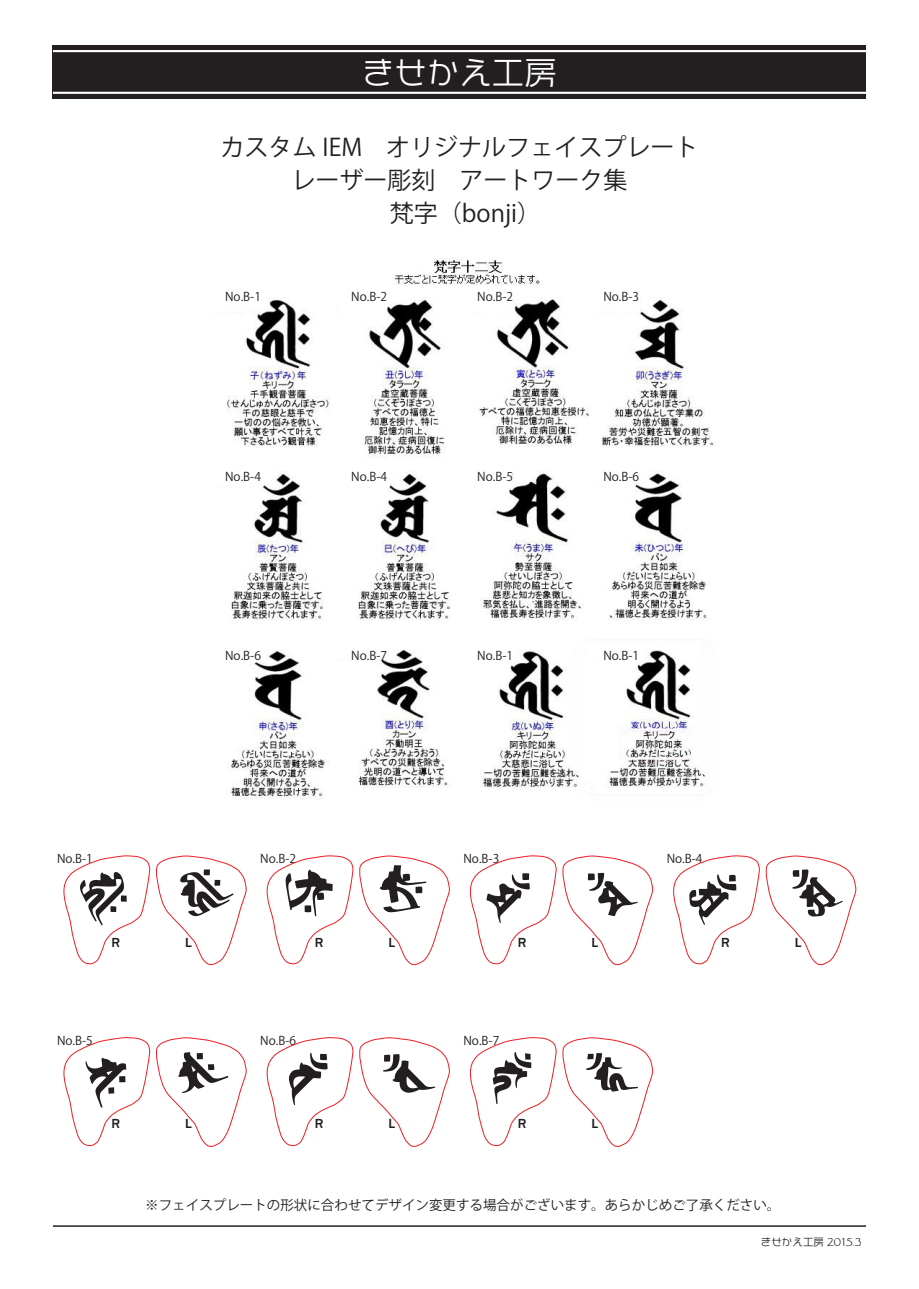
<style>
.page{position:relative;width:919px;height:1289px;background:#fff}
.page>*{position:absolute;margin:0;border:0;box-sizing:border-box;transform-origin:0 0}
.t1{font:32.4px "Waon Joyo R";color:#fff}
.t2{font:24px/33px "Koz Go Pr 6 N";color:#231f20;text-align:center}
.t3{font:13.5px "Koz Go Pr 6 N";color:#231f20}
.t4{font:500 13.5px "Franklin Gothic";color:#231f20}
.t5{font:12px "Koz Go Pr 6 N";color:#231f20}
.t6{font:10.5px "Waon Joyo R";color:#231f20}
</style>
<div class="page">
<div style="left:53px;top:45px;width:813px;height:54px;background:#231f20"></div>
<hr style="left:53px;top:92px;width:813px;height:2px;background:#fff">
<hr style="left:53px;top:50px;width:813px;height:2px;background:#fff">
<hr style="left:53px;top:1225px;width:813px;height:1px;background:#231f20">
<svg style="left:64px;top:855px;width:86px;height:109px"></svg>
<svg style="left:156px;top:855px;width:90px;height:110px"></svg>
<svg style="left:267px;top:855px;width:86px;height:109px"></svg>
<svg style="left:359px;top:855px;width:91px;height:110px"></svg>
<svg style="left:470px;top:855px;width:86px;height:109px"></svg>
<svg style="left:562px;top:855px;width:91px;height:110px"></svg>
<svg style="left:673px;top:855px;width:86px;height:109px"></svg>
<svg style="left:765px;top:855px;width:91px;height:110px"></svg>
<svg style="left:64px;top:1037px;width:86px;height:109px"></svg>
<svg style="left:156px;top:1037px;width:90px;height:110px"></svg>
<svg style="left:267px;top:1037px;width:86px;height:109px"></svg>
<svg style="left:359px;top:1037px;width:91px;height:110px"></svg>
<svg style="left:470px;top:1037px;width:86px;height:109px"></svg>
<svg style="left:562px;top:1037px;width:91px;height:110px"></svg>
<img style="left:226px;top:258px;width:488px;height:541px">
<h1 class="t1" style="left:362px;top:52px;width:196px">きせかえ工房</h1>
<h2 class="t2" style="left:220px;top:131px;width:479px">カスタム IEM　オリジナルフェイスプレートレーザー彫刻　アートワーク集<br>梵字（bonji）</h2>
<p class="t5" style="left:225px;top:290px;width:37px">No.B-1</p>
<p class="t5" style="left:351px;top:290px;width:37px">No.B-2</p>
<p class="t5" style="left:477px;top:290px;width:37px">No.B-2</p>
<p class="t5" style="left:603px;top:290px;width:37px">No.B-3</p>
<p class="t5" style="left:225px;top:469px;width:37px">No.B-4</p>
<p class="t5" style="left:351px;top:469px;width:37px">No.B-4</p>
<p class="t5" style="left:477px;top:469px;width:37px">No.B-5</p>
<p class="t5" style="left:603px;top:469px;width:37px">No.B-6</p>
<p class="t5" style="left:225px;top:649px;width:37px">No.B-6</p>
<p class="t5" style="left:351px;top:649px;width:37px">No.B-7</p>
<p class="t5" style="left:477px;top:649px;width:37px">No.B-1</p>
<p class="t5" style="left:603px;top:649px;width:37px">No.B-1</p>
<p class="t5" style="left:57px;top:852px;width:37px">No.B-1</p>
<p class="t4" style="left:111px;top:933px;width:10px">R</p>
<p class="t4" style="left:185px;top:933px;width:8px">L</p>
<p class="t5" style="left:260px;top:852px;width:37px">No.B-2</p>
<p class="t4" style="left:314px;top:933px;width:10px">R</p>
<p class="t4" style="left:388px;top:933px;width:8px">L</p>
<p class="t5" style="left:463px;top:852px;width:37px">No.B-3</p>
<p class="t4" style="left:518px;top:933px;width:10px">R</p>
<p class="t4" style="left:591px;top:933px;width:8px">L</p>
<p class="t5" style="left:666px;top:852px;width:37px">No.B-4</p>
<p class="t4" style="left:721px;top:933px;width:10px">R</p>
<p class="t4" style="left:794px;top:933px;width:8px">L</p>
<p class="t5" style="left:57px;top:1033px;width:37px">No.B-5</p>
<p class="t5" style="left:260px;top:1033px;width:37px">No.B-6</p>
<p class="t5" style="left:463px;top:1033px;width:37px">No.B-7</p>
<p class="t4" style="left:111px;top:1115px;width:10px">R</p>
<p class="t4" style="left:185px;top:1115px;width:8px">L</p>
<p class="t4" style="left:314px;top:1115px;width:10px">R</p>
<p class="t4" style="left:388px;top:1115px;width:8px">L</p>
<p class="t4" style="left:518px;top:1115px;width:10px">R</p>
<p class="t4" style="left:591px;top:1115px;width:8px">L</p>
<p class="t3" style="left:145px;top:1197px;width:636px">※フェイスプレートの形状に合わせてデザイン変更する場合がございます。あらかじめご了承ください。</p>
<p class="t6" style="left:761px;top:1235px;width:102px">きせかえ工房 2015.3</p>
</div>
